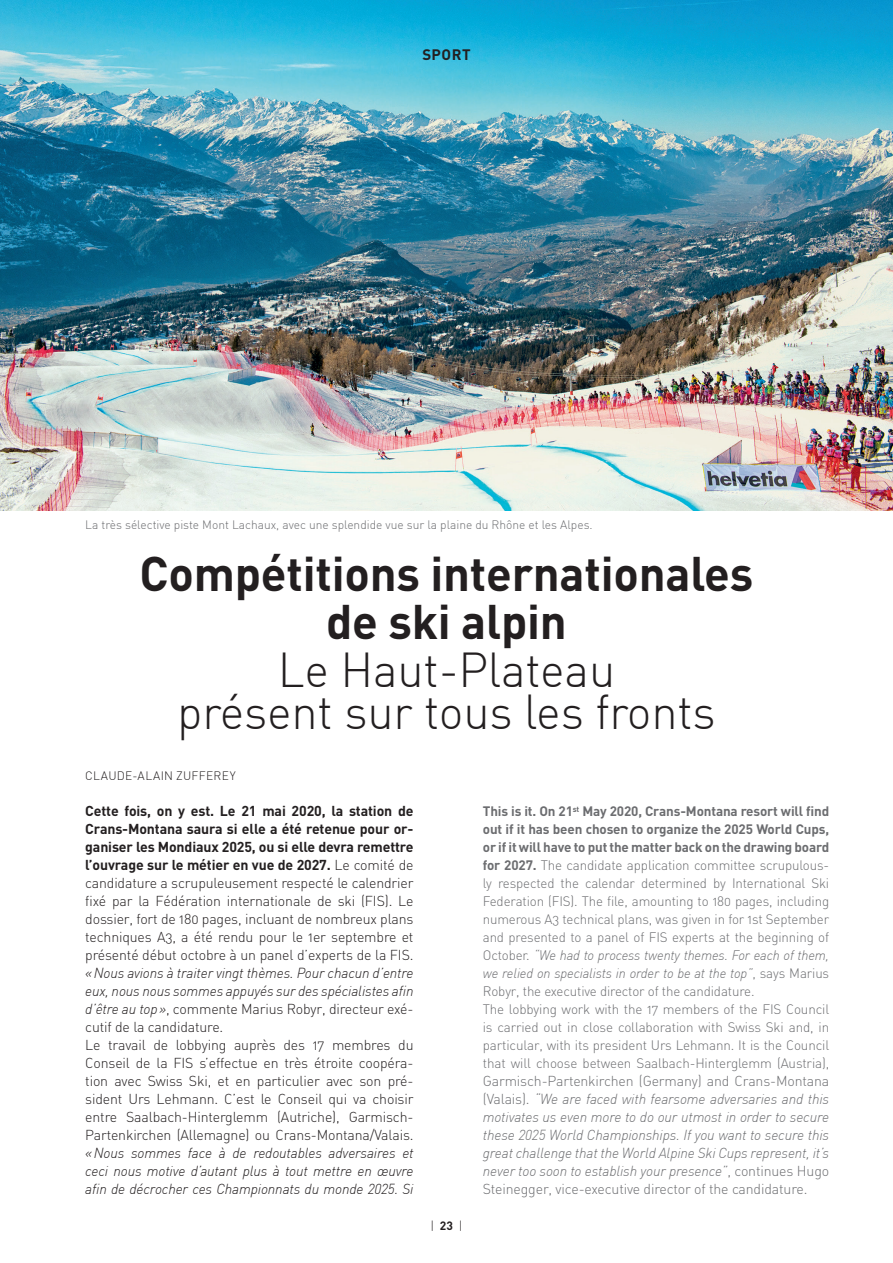
<style>
.page{position:relative;width:893px;height:1263px;background:#fff}
.page>*{position:absolute;margin:0;border:0;box-sizing:border-box;transform-origin:0 0}
.t1{font:700 48px/48px "DIN";letter-spacing:-.005em;color:#231f20;text-align:center}
.t2{font:300 48px/42px "DIN";letter-spacing:-.005em;color:#231f20;text-align:center}
.t3{font:700 15px "DIN";letter-spacing:.03em;color:#231f20}
.t4{font:14.25px/18px "DIN Light Alternate";letter-spacing:-.01em;color:#231f20;text-align:justify}
.t5{font:italic 300 14.25px/18px "DIN";letter-spacing:-.01em;color:#6c6d70;text-align:justify}
.t6{font:italic 300 14.25px/18px "DIN";letter-spacing:-.01em;color:#231f20}
.t7{font:700 14.25px/18px "DIN";letter-spacing:-.01em;color:#231f20;text-align:justify}
.t8{font:14.25px "DIN Light Alternate";letter-spacing:-.01em;color:#6c6d70}
.t9{font:13.5px/18px "DIN Light Alternate";letter-spacing:-.01em;color:#6c6d70;text-align:justify}
.t10{font:700 13.5px/18px "DIN";letter-spacing:-.01em;color:#6c6d70;text-align:justify}
.t11{font:italic 300 13.5px/18px "DIN";letter-spacing:-.01em;color:#6c6d70}
.t12{font:300 12px "DIN";color:#6c6d70}
.t13{font:300 12px "DIN";letter-spacing:.02em;color:#231f20}
.s1{font-family:"DIN Light Alternate";font-weight:400}
.s2{font-family:"DIN";font-weight:300;font-style:italic}
.s3{font-family:"DIN";font-weight:700}
.s4{font-family:"DIN Light Alternate";font-weight:400;font-style:normal}
.s5{font-weight:700}
</style>
<div class="page">
<img style="left:0;top:0;width:893px;height:510px">
<p class="t3" style="left:422px;top:45px;width:50px">SPORT</p>
<p class="t12" style="left:85px;top:517px;width:509px">La très sélective piste Mont Lachaux, avec une splendide vue sur la plaine du Rhône et les Alpes.</p>
<h1 class="t1" style="left:140px;top:547px;width:615px">Compétitions internationales de ski alpin</h1>
<h1 class="t2" style="left:177px;top:648px;width:540px">Le Haut-Plateau<br>présent sur tous les fronts</h1>
<p class="t13" style="left:85px;top:768px;width:152px">CLAUDE-ALAIN ZUFFEREY</p>
<p class="t7" style="left:85px;top:801px;width:330px">Cette fois, on y est. Le 21 mai 2020, la station de Crans-Montana saura si elle a été retenue pour or&shy;ganiser les Mondiaux 2025, ou si elle devra remettre l’ouvrage sur le métier en vue de 2027. <span class="s1">Le comité de</span></p>
<p class="t4" style="left:85px;top:874px;width:330px">candidature a scrupuleusement respecté le calendrier fixé par la Fédération internationale de ski (FIS). Le dossier, fort de 180 pages, incluant de nombreux plans techniques A3, a été rendu pour le 1er septembre et présenté début octobre à un panel d’experts de la FIS.</p>
<p class="t6" style="left:85px;top:964px;width:330px">«Nous avions à traiter vingt thèmes. Pour chacun d’entre eux, nous nous sommes appuyés sur des spécialistes afin</p>
<p class="t4" style="left:85px;top:1000px;width:330px;text-align:left"><span class="s2">d’être au top»</span>, commente Marius Robyr, directeur exé&shy;cutif de la candidature.<br>Le travail de lobbying auprès des 17 membres du Conseil de la FIS s’effectue en très étroite coopéra&shy;tion avec Swiss Ski, et en particulier avec son pré&shy;sident Urs Lehmann. C’est le Conseil qui va choisir entre Saalbach-Hinterglemm (Autriche), Garmisch-Partenkirchen (Allemagne) ou Crans-Montana/Valais.</p>
<p class="t6" style="left:85px;top:1144px;width:330px;text-align:justify">«Nous sommes face à de redoutables adversaires et ceci nous motive d’autant plus à tout mettre en œuvre afin de décrocher ces Championnats du monde 2025. Si</p>
<p class="t10" style="left:483px;top:802px;width:348px">This is it. On 21<sup>st</sup> May 2020, Crans-Montana resort will find out if it has been chosen to organize the 2025 World Cups, or if it will have to put the matter back on the drawing board</p>
<p class="t9" style="left:483px;top:856px;width:348px"><span class="s3">for 2027.</span> The candidate application committee scrupulous&shy;ly respected the calendar determined by International Ski Federation (FIS). The file, amounting to 180 pages, including numerous A3 technical plans, was given in for 1st September and presented to a panel of FIS experts at the beginning of</p>
<p class="t11" style="left:483px;top:946px;width:348px"><span class="s4">October.</span> “We had to process twenty themes. For each of them, we relied on specialists in order to be at the top”<span class="s4">, says Marius</span></p>
<p class="t9" style="left:483px;top:982px;width:348px;text-align:left">Robyr, the executive director of the candidature.<br>The lobbying work with the 17 members of the FIS Council is carried out in close collaboration with Swiss Ski and, in particular, with its president Urs Lehmann. It is the Council that will choose between Saalbach-Hinterglemm (Austria),</p>
<p class="t8" style="left:483px;top:1072px;width:348px">Garmisch-Partenkirchen (Germany) and Crans-Montana</p>
<p class="t5" style="left:483px;top:1090px;width:348px"><span class="s4">(Valais).</span> “We are faced with fearsome adversaries and this motivates us even more to do our utmost in order to secure these 2025 World Championships. If you want to secure this great challenge that the World Alpine Ski Cups represent, it’s never too soon to establish your presence”<span class="s4">, continues Hugo</span></p>
<p class="t8" style="left:483px;top:1180px;width:326px">Steinegger, vice-executive director of the candidature.</p>
<p class="t13" style="left:430px;top:1218px;width:34px">| <span class="s5">23</span> |</p>
</div>
